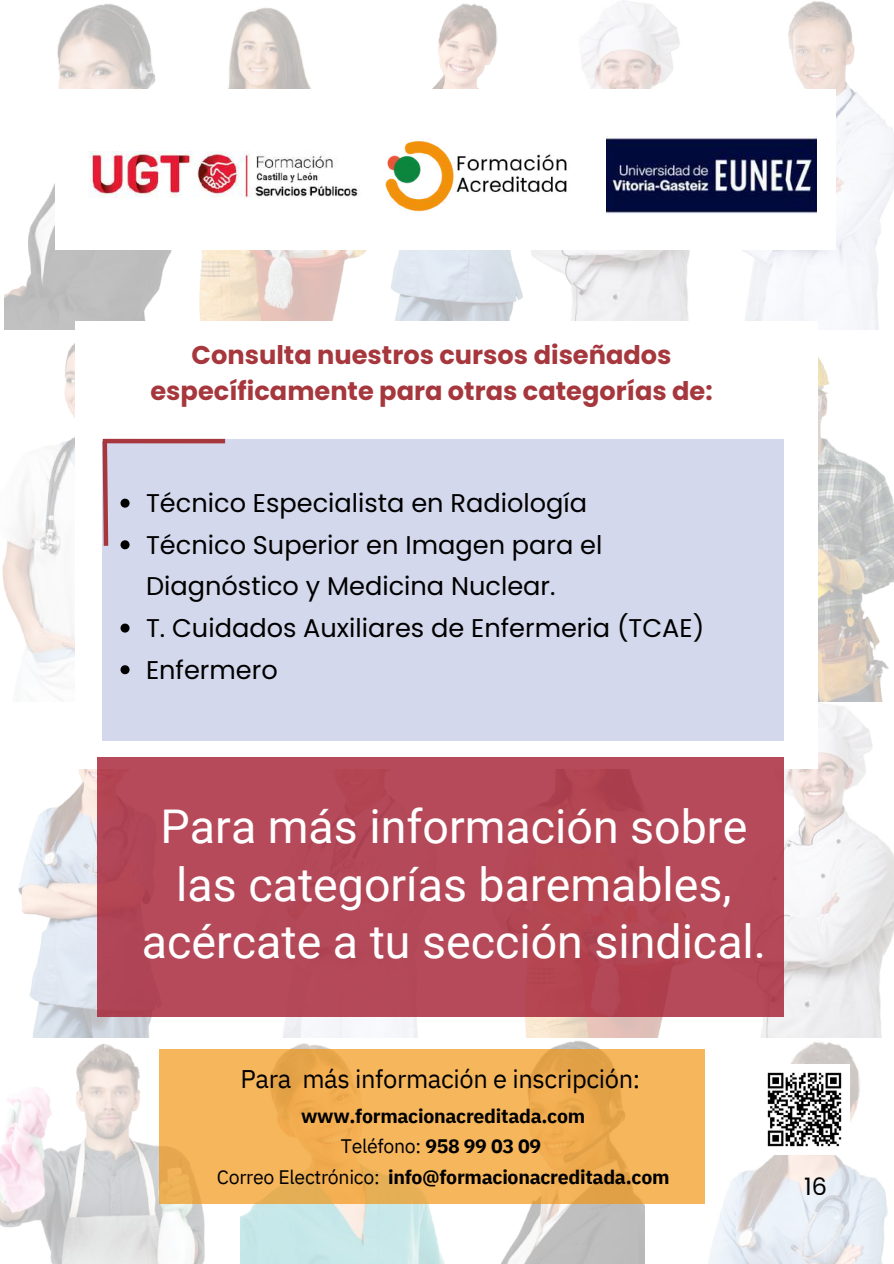
<style>
.page{position:relative;width:894px;height:1264px;background:#fff}
.page>*{position:absolute;margin:0;border:0;box-sizing:border-box;transform-origin:0 0}
.t1{font:46.5px/57.3px "Roboto";color:#fff;text-align:center}
.t2{font:25.65px/41.7px "Poppins";color:#000}
.t3{font:700 25.65px/35.1px "Poppins";color:#a5373d;text-align:center}
.t4{font:25.5px "IBM Plex Sans";letter-spacing:-.015em;color:#000}
.t5{font:24px "Poppins";color:#000}
.t6{font:700 19.5px/30.3px "IBM Plex Sans";letter-spacing:-.015em;color:#000;text-align:center}
.s1{font-weight:400}
</style>
<div class="page">
<img style="left:742px;top:1px;width:151px;height:329px">
<img style="left:531px;top:0;width:159px;height:321px">
<img style="left:199px;top:3px;width:323px;height:318px">
<img style="left:5px;top:4px;width:167px;height:326px">
<img style="left:254px;top:1016px;width:182px;height:21px">
<img style="left:2px;top:343px;width:73px;height:342px">
<img style="left:818px;top:357px;width:75px;height:345px">
<img style="left:492px;top:1016px;width:215px;height:21px">
<img style="left:721px;top:703px;width:172px;height:334px">
<img style="left:18px;top:769px;width:143px;height:268px">
<img style="left:474px;top:1037px;width:170px;height:226px">
<img style="left:0;top:1043px;width:205px;height:220px">
<img style="left:240px;top:1043px;width:211px;height:220px">
<img style="left:708px;top:1037px;width:180px;height:226px">
<div style="left:75px;top:322px;width:742px;height:447px;background:#fff"></div>
<div style="left:102px;top:439px;width:681px;height:301px;background:#d3d8ec"></div>
<svg style="left:120px;top:498px;width:9px;height:9px"></svg>
<svg style="left:120px;top:540px;width:9px;height:9px"></svg>
<svg style="left:120px;top:623px;width:9px;height:9px"></svg>
<svg style="left:120px;top:665px;width:9px;height:9px"></svg>
<hr style="left:103px;top:439px;width:122px;height:4px;background:#a5373d">
<svg style="left:102px;top:438px;width:8px;height:108px"></svg>
<div style="left:97px;top:756px;width:686px;height:260px;background:#b64a5a"></div>
<div style="left:55px;top:89px;width:780px;height:160px;background:#fff"></div>
<img style="left:606px;top:136px;width:209px;height:79px">
<img style="left:385px;top:141px;width:185px;height:71px">
<svg style="left:159px;top:1049px;width:545px;height:154px;background:#f2b157"></svg>
<img style="left:758px;top:1064px;width:90px;height:90px">
<img style="left:88px;top:151px;width:272px;height:47px">
<p class="t3" style="left:150px;top:338px;width:563px">Consulta nuestros cursos diseñados específicamente para otras categorías de:</p>
<p class="t2" style="left:146px;top:482px;width:559px">Técnico Especialista en Radiología<br>Técnico Superior en Imagen para el<br>Diagnóstico y Medicina Nuclear.<br>T. Cuidados Auxiliares de Enfermeria (TCAE)<br>Enfermero</p>
<h1 class="t1" style="left:142px;top:798px;width:625px">Para más información sobre las categorías baremables, acércate a tu sección sindical.</h1>
<p class="t4" style="left:240px;top:1061px;width:401px">Para más información e inscripción:</p>
<p class="t6" style="left:217px;top:1100px;width:454px">www.formacionacreditada.com<br><span class="s1">Teléfono:</span> 958 99 03 09<br><span class="s1">Correo Electrónico:</span> info@formacionacreditada.com</p>
<p class="t5" style="left:804px;top:1170px;width:24px">16</p>
</div>
